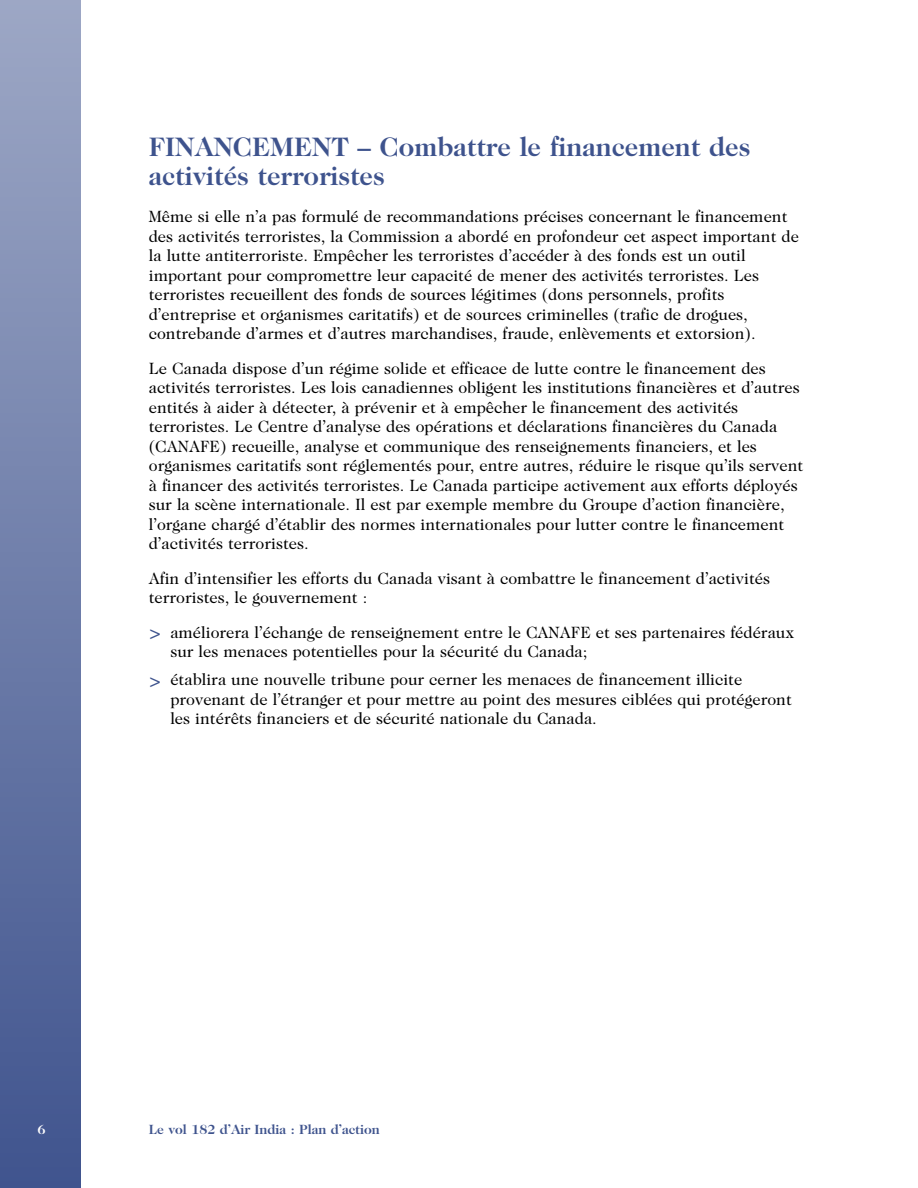
<style>
.page{position:relative;width:918px;height:1188px;background:#fff}
.page>*{position:absolute;margin:0;border:0;box-sizing:border-box;transform-origin:0 0}
.t1{font:700 27px/28.5px "Caslon Two Twenty Four";color:#3e538d}
.t2{font:16.5px/19.5px "Caslon Two Twenty Four";color:#000}
.t3{font:700 13.5px "Caslon Two Twenty Four";color:#3e538d}
.t4{font:700 13.5px "Caslon Two Twenty Four";color:#fff}
.s1{font-size:21px;color:#3e538d}
</style>
<div class="page">
<div style="left:0;top:0;width:81px;height:1188px;background:linear-gradient(to bottom,#9da7c5,#40548e)"></div>
<h1 class="t1" style="left:149px;top:135px;width:603px">FINANCEMENT – Combattre le financement des activités terroristes</h1>
<p class="t2" style="left:149px;top:208px;width:652px">Même si elle n’a pas formulé de recommandations précises concernant le financement des activités terroristes, la Commission a abordé en profondeur cet aspect important de la lutte antiterroriste. Empêcher les terroristes d’accéder à des fonds est un outil important pour compromettre leur capacité de mener des activités terroristes. Les terroristes recueillent des fonds de sources légitimes (dons personnels, profits d’entreprise et organismes caritatifs) et de sources criminelles (trafic de drogues, contrebande d’armes et d’autres marchandises, fraude, enlèvements et extorsion).</p>
<p class="t2" style="left:149px;top:360px;width:656px">Le Canada dispose d’un régime solide et efficace de lutte contre le financement des activités terroristes. Les lois canadiennes obligent les institutions financières et d’autres entités à aider à détecter, à prévenir et à empêcher le financement des activités terroristes. Le Centre d’analyse des opérations et déclarations financières du Canada (CANAFE) recueille, analyse et communique des renseignements financiers, et les organismes caritatifs sont réglementés pour, entre autres, réduire le risque qu’ils servent à financer des activités terroristes. Le Canada participe activement aux efforts déployés sur la scène internationale. Il est par exemple membre du Groupe d’action financière, l’organe chargé d’établir des normes internationales pour lutter contre le financement d’activités terroristes.</p>
<p class="t2" style="left:149px;top:570px;width:623px">Afin d’intensifier les efforts du Canada visant à combattre le financement d’activités terroristes, le gouvernement :</p>
<p class="t2" style="left:170px;top:624px;width:625px;text-indent:-22px"><span class="s1">&gt;</span> améliorera l’échange de renseignement entre le CANAFE et ses partenaires fédéraux sur les menaces potentielles pour la sécurité du Canada;</p>
<p class="t2" style="left:170px;top:671px;width:623px;text-indent:-22px"><span class="s1">&gt;</span> établira une nouvelle tribune pour cerner les menaces de financement illicite provenant de l’étranger et pour mettre au point des mesures ciblées qui protégeront les intérêts financiers et de sécurité nationale du Canada.</p>
<p class="t4" style="left:38px;top:1124px;width:10px">6</p>
<p class="t3" style="left:149px;top:1124px;width:233px">Le vol 182 d’Air India : Plan d’action</p>
</div>
